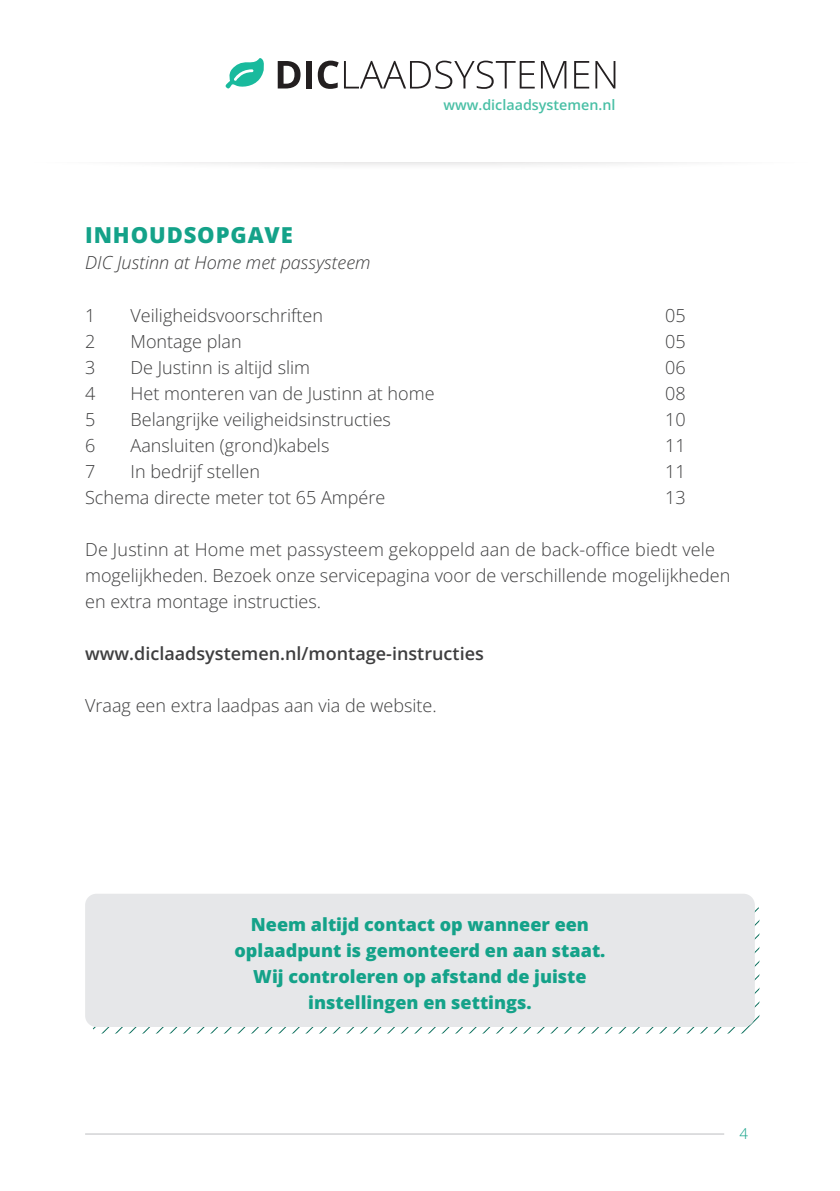
<style>
.page{position:relative;width:840px;height:1191px;background:#fff}
.page>*{position:absolute;margin:0;border:0;box-sizing:border-box;transform-origin:0 0}
.t1{font:800 22px "Open Sans";letter-spacing:.04em;color:#14a289}
.t2{font:300 18px/26px "Open Sans";color:#3e3e3f}
._1_1_Subkop_voor_inh{font:800 18px/26px "Open Sans";color:#14a289;text-align:center}
.t3{font:600 18px "Open Sans";color:#3e3e3f}
.t4{font:italic 300 18px "Open Sans";color:#3e3e3f}
.t5{font:300 15px "Open Sans";color:#14a289}
.t6{font:600 14.4px "Open Sans";color:#49bfa5}
</style>
<div class="page">
<div style="left:0;top:122px;width:839px;height:50px;background:#231f20;opacity:.35"></div>
<div style="left:0;top:0;width:839px;height:161px;background:#fff"></div>
<svg style="left:225px;top:58px;width:39px;height:31px"></svg>
<svg style="left:277px;top:61px;width:23px;height:27px"></svg>
<div style="left:306px;top:61px;width:6px;height:27px;background:#231f20"></div>
<svg style="left:317px;top:61px;width:21px;height:28px"></svg>
<svg style="left:344px;top:61px;width:190px;height:28px"></svg>
<svg style="left:540px;top:61px;width:26px;height:27px"></svg>
<svg style="left:574px;top:61px;width:15px;height:27px"></svg>
<svg style="left:595px;top:61px;width:20px;height:27px"></svg>
<hr style="left:85px;top:1133px;width:638px;height:1px;background:#bcbdc0">
<svg style="left:93px;top:1027px;width:575px;height:6px"></svg>
<div style="left:85px;top:893px;width:669px;height:134px;background:#e6e7e9;border-radius:11px"></div>
<p class="t6" style="left:443px;top:95px;width:173px">www.diclaadsystemen.nl</p>
<p class="t1" style="left:85px;top:220px;width:209px">INHOUDSOPGAVE</p>
<p class="t4" style="left:85px;top:250px;width:287px">DIC Justinn at Home met passysteem</p>
<p class="t2" style="left:85px;top:301px;width:12px">1</p>
<p class="t2" style="left:130px;top:301px;width:194px">Veiligheidsvoorschriften</p>
<p class="t2" style="left:664px;top:301px;width:22px">05</p>
<p class="t2" style="left:85px;top:327px;width:12px">2</p>
<p class="t2" style="left:130px;top:327px;width:113px">Montage plan</p>
<p class="t2" style="left:664px;top:327px;width:22px">05</p>
<p class="t2" style="left:85px;top:353px;width:12px">3</p>
<p class="t2" style="left:130px;top:353px;width:181px">De Justinn is altijd slim</p>
<p class="t2" style="left:664px;top:353px;width:22px">06</p>
<p class="t2" style="left:85px;top:379px;width:12px">4</p>
<p class="t2" style="left:130px;top:379px;width:305px">Het monteren van de Justinn at home</p>
<p class="t2" style="left:664px;top:379px;width:22px">08</p>
<p class="t2" style="left:85px;top:405px;width:12px">5</p>
<p class="t2" style="left:130px;top:405px;width:262px">Belangrijke veiligheidsinstructies</p>
<p class="t2" style="left:664px;top:405px;width:22px">10</p>
<p class="t2" style="left:85px;top:431px;width:12px">6</p>
<p class="t2" style="left:130px;top:431px;width:200px">Aansluiten (grond)kabels</p>
<p class="t2" style="left:664px;top:431px;width:22px">11</p>
<p class="t2" style="left:85px;top:457px;width:12px">7</p>
<p class="t2" style="left:130px;top:457px;width:131px">In bedrijf stellen</p>
<p class="t2" style="left:664px;top:457px;width:22px">11</p>
<p class="t2" style="left:85px;top:483px;width:301px">Schema directe meter tot 65 Ampére</p>
<p class="t2" style="left:664px;top:483px;width:22px">13</p>
<p class="t2" style="left:85px;top:535px;width:646px">De Justinn at Home met passysteem gekoppeld aan de back-office biedt vele mogelijkheden. Bezoek onze servicepagina voor de verschillende mogelijkheden en extra montage instructies.</p>
<p class="t3" style="left:85px;top:641px;width:400px">www.diclaadsystemen.nl/montage-instructies</p>
<p class="t2" style="left:85px;top:691px;width:353px">Vraag een extra laadpas aan via de website.</p>
<p class="_1_1_Subkop_voor_inh" style="left:234px;top:911px;width:372px">Neem altijd contact op wanneer een oplaadpunt is gemonteerd en aan staat.</p>
<p class="_1_1_Subkop_voor_inh" style="left:253px;top:963px;width:335px">Wij controleren op afstand de juiste instellingen en settings.</p>
<p class="t5" style="left:739px;top:1123px;width:10px">4</p>
</div>
